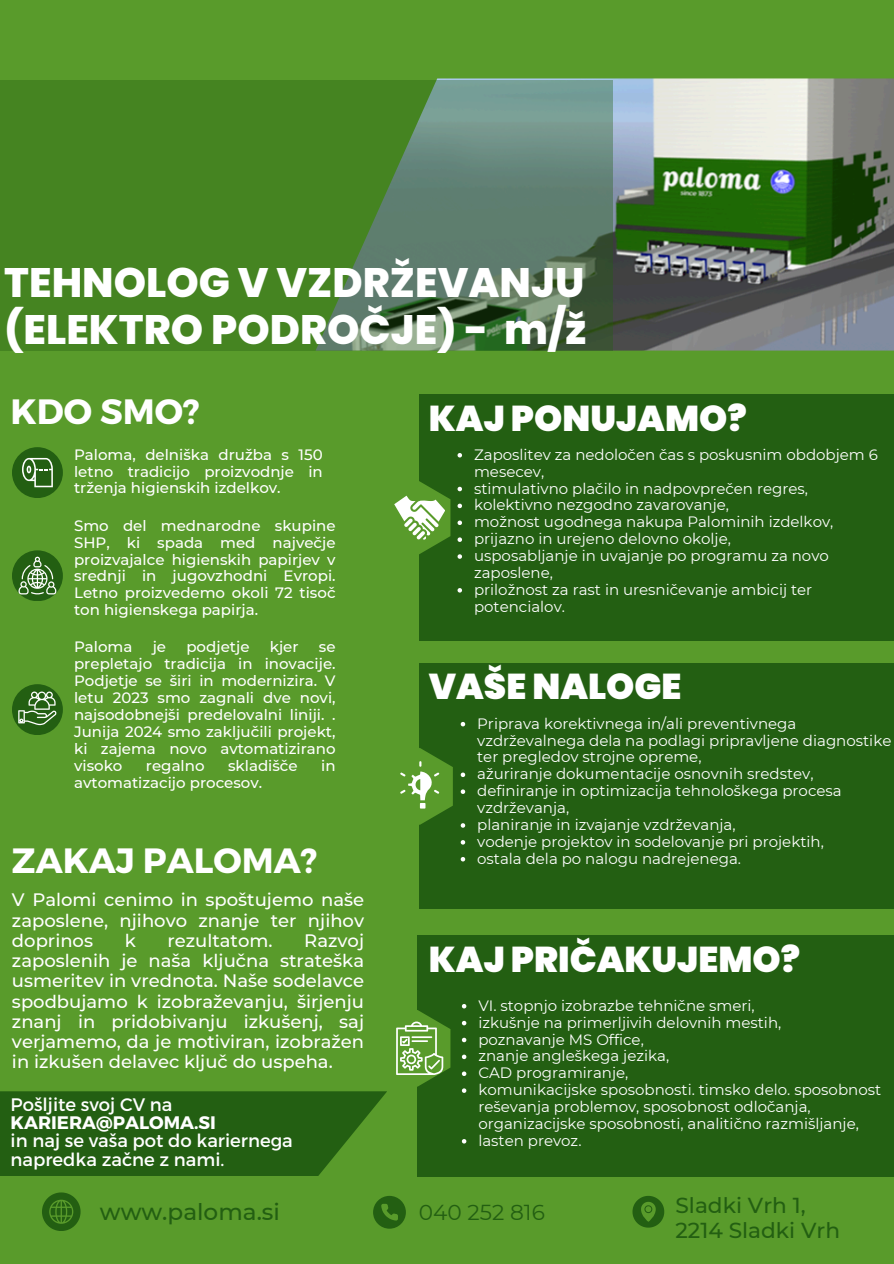
<style>
.page{position:relative;width:894px;height:1264px;background:#fff}
.page>*{position:absolute;margin:0;border:0;box-sizing:border-box;transform-origin:0 0}
.t1{font:800 41.1px/47.2px "Poppins";color:#fff}
.t2{font:900 35.85px "Poppins";color:#fff}
.t3{font:700 35.1px "Montserrat";color:#fff}
.t4{font:500 23.1px "Montserrat";color:#235f12}
.t5{font:500 21.6px/24.8px "Montserrat";color:#235f12}
.t6{font:21.6px "Montserrat";color:#235f12}
.t7{font:18.15px/18px "Montserrat";color:#fff}
.t8{font:500 18px/20.2px "Montserrat";color:#fff;text-align:justify}
.t9{font:15px/16.8px "Montserrat";color:#fff}
.t10{font:500 15px/16.8px "Montserrat";color:#fff;text-align:justify}
.s1{font-weight:700}
</style>
<div class="page">
<div style="left:0;top:0;width:893px;height:1263px;background:#599b2b"></div>
<img style="left:436px;top:78px;width:457px;height:272px">
<div style="left:417px;top:935px;width:476px;height:241px;background:#235f12"></div>
<div style="left:419px;top:663px;width:474px;height:246px;background:#235f12"></div>
<div style="left:419px;top:394px;width:474px;height:247px;background:#235f12"></div>
<svg style="left:42px;top:1192px;width:38px;height:38px"></svg>
<svg style="left:632px;top:1196px;width:31px;height:31px"></svg>
<div style="left:12px;top:447px;width:51px;height:51px;background:#235f12;border-radius:50%"></div>
<div style="left:12px;top:550px;width:51px;height:51px;background:#235f12;border-radius:50%"></div>
<div style="left:12px;top:684px;width:51px;height:51px;background:#235f12;border-radius:50%"></div>
<svg style="left:0;top:80px;width:612px;height:270px;background:#4f823e"></svg>
<svg style="left:400px;top:748px;width:52px;height:77px"></svg>
<svg style="left:394px;top:481px;width:56px;height:73px"></svg>
<svg style="left:18px;top:691px;width:38px;height:34px"></svg>
<svg style="left:19px;top:556px;width:37px;height:38px"></svg>
<svg style="left:0;top:1010px;width:450px;height:166px"></svg>
<svg style="left:373px;top:1196px;width:32px;height:32px"></svg>
<svg style="left:22px;top:458px;width:30px;height:29px"></svg>
<svg style="left:460px;top:722px;width:5px;height:4px"></svg>
<svg style="left:460px;top:772px;width:5px;height:5px"></svg>
<svg style="left:460px;top:789px;width:5px;height:5px"></svg>
<svg style="left:460px;top:823px;width:5px;height:4px"></svg>
<svg style="left:460px;top:840px;width:5px;height:4px"></svg>
<svg style="left:460px;top:857px;width:5px;height:4px"></svg>
<svg style="left:457px;top:453px;width:5px;height:4px"></svg>
<svg style="left:457px;top:487px;width:5px;height:4px"></svg>
<svg style="left:457px;top:503px;width:5px;height:5px"></svg>
<svg style="left:457px;top:520px;width:5px;height:5px"></svg>
<svg style="left:457px;top:537px;width:5px;height:5px"></svg>
<svg style="left:457px;top:554px;width:5px;height:5px"></svg>
<svg style="left:457px;top:588px;width:5px;height:4px"></svg>
<svg style="left:461px;top:1004px;width:5px;height:4px"></svg>
<svg style="left:461px;top:1020px;width:5px;height:5px"></svg>
<svg style="left:461px;top:1037px;width:5px;height:5px"></svg>
<svg style="left:461px;top:1054px;width:5px;height:5px"></svg>
<svg style="left:461px;top:1071px;width:5px;height:4px"></svg>
<svg style="left:461px;top:1088px;width:5px;height:4px"></svg>
<svg style="left:461px;top:1139px;width:5px;height:4px"></svg>
<p class="t1" style="left:4px;top:259px;width:583px">TEHNOLOG V VZDRŽEVANJU (ELEKTRO PODROČJE) - m/ž</p>
<p class="t3" style="left:11px;top:389px;width:191px">KDO SMO?</p>
<p class="t10" style="left:74px;top:446px;width:250px">Paloma, delniška družba s 150 letno tradicijo proizvodnje in trženja higienskih izdelkov.</p>
<p class="t10" style="left:74px;top:517px;width:263px">Smo del mednarodne skupine SHP, ki spada med največje proizvajalce higienskih papirjev v srednji in jugovzhodni Evropi.<br>Letno proizvedemo okoli 72 tisoč ton higienskega papirja.</p>
<p class="t10" style="left:74px;top:638px;width:60px">Paloma</p>
<p class="t10" style="left:153px;top:638px;width:15px">je</p>
<p class="t10" style="left:186px;top:638px;width:65px">podjetje</p>
<p class="t10" style="left:270px;top:638px;width:30px">kjer</p>
<p class="t10" style="left:74px;top:638px;width:263px;text-indent:245px">se prepletajo tradicija in inovacije.<br>Podjetje se širi in modernizira. V letu 2023 smo zagnali dve novi, najsodobnejši predelovalni liniji. .<br>Junija 2024 smo zaključili projekt, ki zajema novo avtomatizirano visoko</p>
<p class="t10" style="left:146px;top:756px;width:60px">regalno</p>
<p class="t10" style="left:228px;top:756px;width:71px">skladišče</p>
<p class="t10" style="left:321px;top:756px;width:16px">in</p>
<p class="t10" style="left:74px;top:773px;width:190px">avtomatizacijo procesov.</p>
<p class="t3" style="left:12px;top:837px;width:307px">ZAKAJ PALOMA?</p>
<p class="t2" style="left:429px;top:393px;width:319px">KAJ PONUJAMO?</p>
<p class="t9" style="left:474px;top:446px;width:405px">Zaposlitev za nedoločen čas s poskusnim obdobjem 6 mesecev,</p>
<p class="t9" style="left:474px;top:480px;width:335px">stimulativno plačilo in nadpovprečen regres,</p>
<p class="t9" style="left:474px;top:496px;width:256px">kolektivno nezgodno zavarovanje,</p>
<p class="t9" style="left:474px;top:513px;width:361px">možnost ugodnega nakupa Palominih izdelkov,</p>
<p class="t9" style="left:474px;top:530px;width:258px">prijazno in urejeno delovno okolje,</p>
<p class="t9" style="left:474px;top:547px;width:356px">usposabljanje in uvajanje po programu za novo zaposlene,</p>
<h2 class="t9" style="left:474px;top:581px;width:339px">priložnost za rast in uresničevanje ambicij ter potencialov.</h2>
<p class="t2" style="left:429px;top:661px;width:254px">VAŠE NALOGE</p>
<p class="t9" style="left:477px;top:715px;width:415px">Priprava korektivnega in/ali preventivnega vzdrževalnega dela na podlagi pripravljene diagnostike ter pregledov strojne opreme,</p>
<p class="t9" style="left:477px;top:765px;width:338px">ažuriranje dokumentacije osnovnih sredstev,</p>
<p class="t9" style="left:477px;top:782px;width:366px">definiranje in optimizacija tehnološkega procesa vzdrževanja,</p>
<p class="t9" style="left:477px;top:816px;width:260px">planiranje in izvajanje vzdrževanja,</p>
<h2 class="t9" style="left:477px;top:833px;width:348px">vodenje projektov in sodelovanje pri projektih,</h2>
<p class="t9" style="left:477px;top:850px;width:265px">ostala dela po nalogu nadrejenega.</p>
<p class="t8" style="left:12px;top:889px;width:353px">V Palomi cenimo in spoštujemo naše zaposlene, njihovo znanje ter njihov doprinos</p>
<p class="t8" style="left:12px;top:930px;width:353px;text-indent:292px">Razvoj zaposlenih je naša ključna strateška usmeritev in vrednota. Naše sodelavce spodbujamo k izobraževanju, širjenju znanj in pridobivanju izkušenj, saj verjamemo, da je motiviran, izobražen in izkušen delavec ključ do uspeha.</p>
<p class="t8" style="left:125px;top:930px;width:13px">k</p>
<p class="t8" style="left:167px;top:930px;width:107px">rezultatom.</p>
<p class="t2" style="left:429px;top:934px;width:372px">KAJ PRIČAKUJEMO?</p>
<h5 class="t9" style="left:478px;top:996px;width:278px">VI. stopnjo izobrazbe tehnične smeri,</h5>
<h2 class="t9" style="left:478px;top:1013px;width:304px">izkušnje na primerljivih delovnih mestih,</h2>
<p class="t9" style="left:478px;top:1030px;width:167px">poznavanje MS Office,</p>
<p class="t9" style="left:478px;top:1047px;width:192px">znanje angleškega jezika,</p>
<p class="t9" style="left:478px;top:1064px;width:151px">CAD programiranje,</p>
<p class="t9" style="left:478px;top:1081px;width:404px">komunikacijske sposobnosti. timsko delo. sposobnost reševanja problemov, sposobnost odločanja, organizacijske sposobnosti, analitično razmišljanje,</p>
<p class="t9" style="left:478px;top:1131px;width:105px">lasten prevoz.</p>
<h1 class="t7" style="left:11px;top:1095px;width:284px">Pošljite svoj CV na<br><span class="s1">KARIERA@PALOMA.SI<br></span>in naj se vaša pot do kariernega napredka začne z nami.</h1>
<h2 class="t4" style="left:100px;top:1197px;width:181px">www.paloma.si</h2>
<h2 class="t6" style="left:419px;top:1199px;width:127px">040 252 816</h2>
<p class="t5" style="left:675px;top:1192px;width:166px">Sladki Vrh 1,<br>2214 Sladki Vrh</p>
</div>
